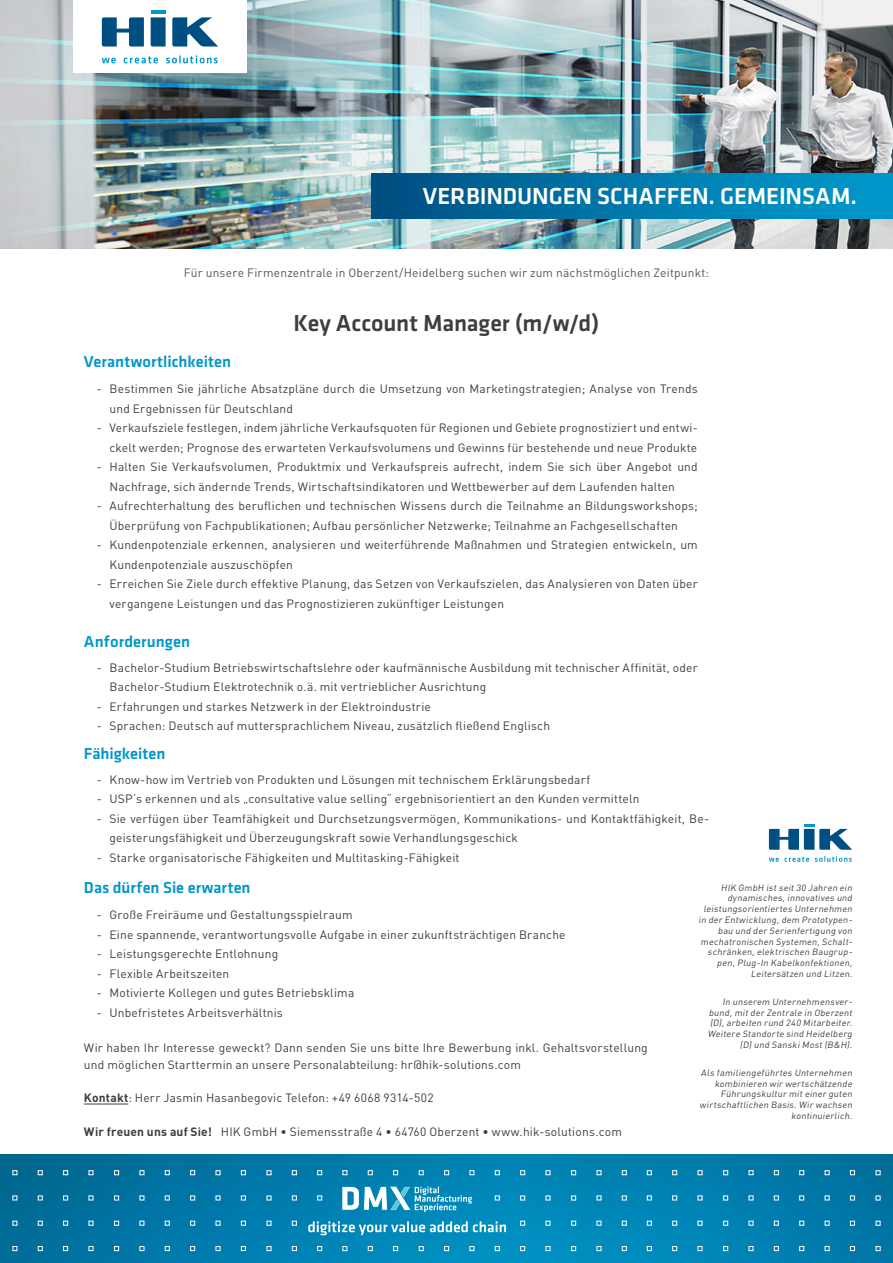
<style>
.page{position:relative;width:893px;height:1263px;background:#fff}
.page>*{position:absolute;margin:0;border:0;box-sizing:border-box;transform-origin:0 0}
.t1{font:500 24px "Klavika";letter-spacing:-.005em;color:#fff}
.t2{font:500 24px "Klavika";letter-spacing:-.005em;color:#3e3e3f}
.t3{font:500 16.5px "Klavika";color:#0096c9}
.t4{font:12px/19.5px "DIN Pro";letter-spacing:.015em;color:#3e3e3f}
.t5{font:12px "DIN Pro";letter-spacing:.015em;color:#545557}
.t6{font:italic 9px/10.8px "DIN Pro";color:#3e3e3f;text-align:right}
.s1{font-weight:700}
</style>
<div class="page">
<img style="left:0;top:1155px;width:893px;height:108px">
<img style="left:0;top:0;width:893px;height:248px">
<div style="left:73px;top:1px;width:174px;height:72px;background:#fff"></div>
<hr style="left:151px;top:10px;width:15px;height:4px;background:#0096c9">
<svg style="left:151px;top:17px;width:15px;height:30px"></svg>
<svg style="left:102px;top:17px;width:42px;height:30px"></svg>
<svg style="left:172px;top:17px;width:46px;height:30px"></svg>
<svg style="left:102px;top:58px;width:14px;height:5px"></svg>
<svg style="left:124px;top:56px;width:34px;height:7px"></svg>
<svg style="left:166px;top:55px;width:52px;height:8px"></svg>
<div style="left:371px;top:173px;width:522px;height:45px;background:linear-gradient(to right,#005184,#009dd0)"></div>
<svg style="left:12px;top:1170px;width:868px;height:81px;background:#0f85b2"></svg>
<hr style="left:84px;top:1104px;width:44px;height:1px;background:#3e3e3f">
<svg style="left:769px;top:824px;width:83px;height:26px"></svg>
<svg style="left:769px;top:857px;width:40px;height:5px"></svg>
<svg style="left:815px;top:856px;width:37px;height:6px"></svg>
<h1 class="t1" style="left:423px;top:183px;width:436px">VERBINDUNGEN SCHAFFEN. GEMEINSAM.</h1>
<p class="t5" style="left:184px;top:265px;width:527px">Für unsere Firmenzentrale in Oberzent/Heidelberg suchen wir zum nächstmöglichen Zeitpunkt:</p>
<h2 class="t3" style="left:84px;top:352px;width:149px">Verantwortlichkeiten</h2>
<h1 class="t2" style="left:293px;top:310px;width:308px">Key Account Manager (m/w/d)</h1>
<p class="t4" style="left:109px;top:379px;width:590px;text-indent:-13px">- Bestimmen Sie jährliche Absatzpläne durch die Umsetzung von Marketingstrategien; Analyse von Trends und Ergebnissen für Deutschland</p>
<p class="t4" style="left:97px;top:418px;width:603px;text-align:right">- Verkaufsziele festlegen, indem jährliche Verkaufsquoten für Regionen und Gebiete prognostiziert und entwi&shy;ckelt werden; Prognose des erwarteten Verkaufsvolumens und Gewinns für bestehende und neue Produkte</p>
<p class="t4" style="left:109px;top:457px;width:590px;text-indent:-13px">- Halten Sie Verkaufsvolumen, Produktmix und Verkaufspreis aufrecht, indem Sie sich über Angebot und<br>Nachfrage, sich ändernde Trends, Wirtschaftsindikatoren und Wettbewerber auf dem Laufenden halten</p>
<p class="t4" style="left:97px;top:496px;width:603px;text-align:center">- Aufrechterhaltung des beruflichen und technischen Wissens durch die Teilnahme an Bildungsworkshops;<br>Überprüfung von Fachpublikationen; Aufbau persönlicher Netzwerke; Teilnahme an Fachgesellschaften</p>
<p class="t4" style="left:109px;top:535px;width:590px;text-indent:-13px">- Kundenpotenziale erkennen, analysieren und weiterführende Maßnahmen und Strategien entwickeln, um<br>Kundenpotenziale auszuschöpfen</p>
<p class="t4" style="left:109px;top:574px;width:590px;text-indent:-13px">- Erreichen Sie Ziele durch effektive Planung, das Setzen von Verkaufszielen, das Analysieren von Daten über vergangene Leistungen und das Prognostizieren zukünftiger Leistungen</p>
<h2 class="t3" style="left:84px;top:633px;width:108px">Anforderungen</h2>
<p class="t4" style="left:109px;top:657px;width:590px;text-indent:-13px">- Bachelor-Studium Betriebswirtschaftslehre oder kaufmännische Ausbildung mit technischer Affinität, oder<br>Bachelor-Studium Elektrotechnik o.ä. mit vertrieblicher Ausrichtung</p>
<p class="t4" style="left:97px;top:696px;width:336px">- Erfahrungen und starkes Netzwerk in der Elektroindustrie</p>
<p class="t4" style="left:97px;top:716px;width:455px">- Sprachen: Deutsch auf muttersprachlichem Niveau, zusätzlich fließend Englisch</p>
<h2 class="t3" style="left:84px;top:745px;width:83px">Fähigkeiten</h2>
<p class="t4" style="left:97px;top:769px;width:495px">- Know-how im Vertrieb von Produkten und Lösungen mit technischem Erklärungsbedarf</p>
<p class="t4" style="left:97px;top:789px;width:544px">- USP‘s erkennen und als „consultative value selling“ ergebnisorientiert an den Kunden vermitteln</p>
<p class="t4" style="left:109px;top:808px;width:601px;text-indent:-13px">- Sie verfügen über Teamfähigkeit und Durchsetzungsvermögen, Kommunikations- und Kontaktfähigkeit, Be&shy;geisterungsfähigkeit und Überzeugungskraft sowie Verhandlungsgeschick</p>
<p class="t4" style="left:97px;top:847px;width:364px">- Starke organisatorische Fähigkeiten und Multitasking-Fähigkeit</p>
<h2 class="t3" style="left:84px;top:878px;width:168px">Das dürfen Sie erwarten</h2>
<p class="t4" style="left:97px;top:904px;width:257px">- Große Freiräume und Gestaltungsspielraum</p>
<p class="t4" style="left:97px;top:924px;width:470px">- Eine spannende, verantwortungsvolle Aufgabe in einer zukunftsträchtigen Branche</p>
<p class="t4" style="left:97px;top:943px;width:183px">- Leistungsgerechte Entlohnung</p>
<p class="t4" style="left:97px;top:963px;width:134px">- Flexible Arbeitszeiten</p>
<p class="t4" style="left:97px;top:982px;width:259px">- Motivierte Kollegen und gutes Betriebsklima</p>
<p class="t4" style="left:97px;top:1002px;width:188px">- Unbefristetes Arbeitsverhältnis</p>
<p class="t4" style="left:84px;top:1039px;width:565px;line-height:16.5px">Wir haben Ihr Interesse geweckt? Dann senden Sie uns bitte Ihre Bewerbung inkl. Gehaltsvorstellung und möglichen Starttermin an unsere Personalabteilung: hr@hik-solutions.com</p>
<p class="t4" style="left:84px;top:1088px;width:351px"><span class="s1">Kontakt</span>: Herr Jasmin Hasanbegovic Telefon: +49 6068 9314-502</p>
<p class="t4" style="left:84px;top:1121px;width:539px"><span class="s1">Wir freuen uns auf Sie!</span> HIK GmbH • Siemensstraße 4 • 64760 Oberzent • www.hik-solutions.com</p>
<p class="t6" style="left:699px;top:881px;width:157px">HIK GmbH istseit30 Jahren ein dynamisches,innovatives und leistungsorientiertes Unternehmen in der Entwicklung,dem Prototypen&shy;bau und der Serienfertigung von mechatronischen Systemen,Schalt&shy;schränken,elektrischen Baugrup&shy;pen,Plug-In Kabelkonfektionen, Leitersätzen und Litzen.</p>
<p class="t6" style="left:708px;top:996px;width:148px">In unserem Unternehmensver&shy;bund,mitder Zentrale in Oberzent (D),arbeiten rund 240 Mitarbeiter.<br>Weitere Standorte sind Heidelberg (D)und SanskiMost(B&amp;H).</p>
<p class="t6" style="left:700px;top:1067px;width:156px">Als familiengeführtes Unternehmen kombinieren wir wertschätzende<br>Führungskultur miteiner guten wirtschaftlichen Basis.Wir wachsen kontinuierlich.</p>
</div>
